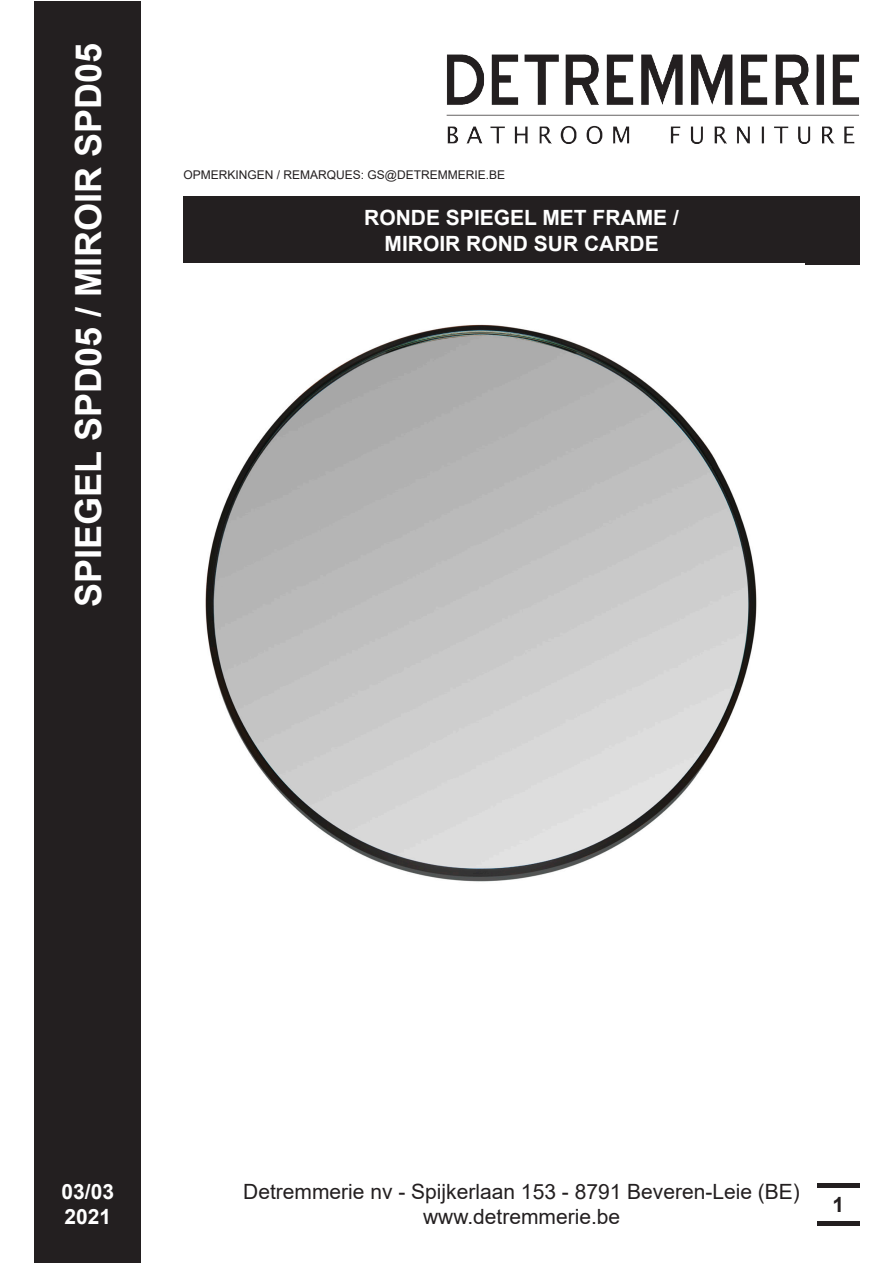
<style>
.page{position:relative;width:893px;height:1263px;background:#fff}
.page>*{position:absolute;margin:0;border:0;box-sizing:border-box;transform-origin:0 0}
.t1{font:700 36px "Arial";color:#fff}
.t2{font:21px/25.2px "Arial";color:#231f20;text-align:center}
.t3{font:700 21px/25.2px "Arial";color:#fff}
.t4{font:700 21px "Arial";color:#231f20}
.t5{font:12px "Arial";color:#231f20}
</style>
<div class="page">
<img style="left:446px;top:54px;width:414px;height:89px">
<div style="left:35px;top:1px;width:106px;height:1262px;background:#231f20"></div>
<div style="left:184px;top:196px;width:676px;height:68px;background:#231f20"></div>
<hr style="left:817px;top:1183px;width:43px;height:4px;background:#231f20">
<hr style="left:817px;top:1221px;width:43px;height:4px;background:#231f20">
<img style="left:205px;top:324px;width:552px;height:558px">
<h1 class="t1" style="left:63px;top:607px;width:565px;rotate:-90deg">SPIEGEL SPD05 / MIROIR SPD05</h1>
<p class="t5" style="left:184px;top:167px;width:323px">OPMERKINGEN / REMARQUES: GS@DETREMMERIE.BE</p>
<p class="t3" style="left:364px;top:206px;width:316px;text-align:center">RONDE SPIEGEL MET FRAME /<br>MIROIR ROND SUR CARDE</p>
<p class="t3" style="left:62px;top:1179px;width:54px">03/03<br>2021</p>
<p class="t2" style="left:243px;top:1179px;width:558px">Detremmerie nv - Spijkerlaan 153 - 8791 Beveren-Leie (BE) www.detremmerie.be</p>
<p class="t4" style="left:833px;top:1190px;width:13px">1</p>
</div>
